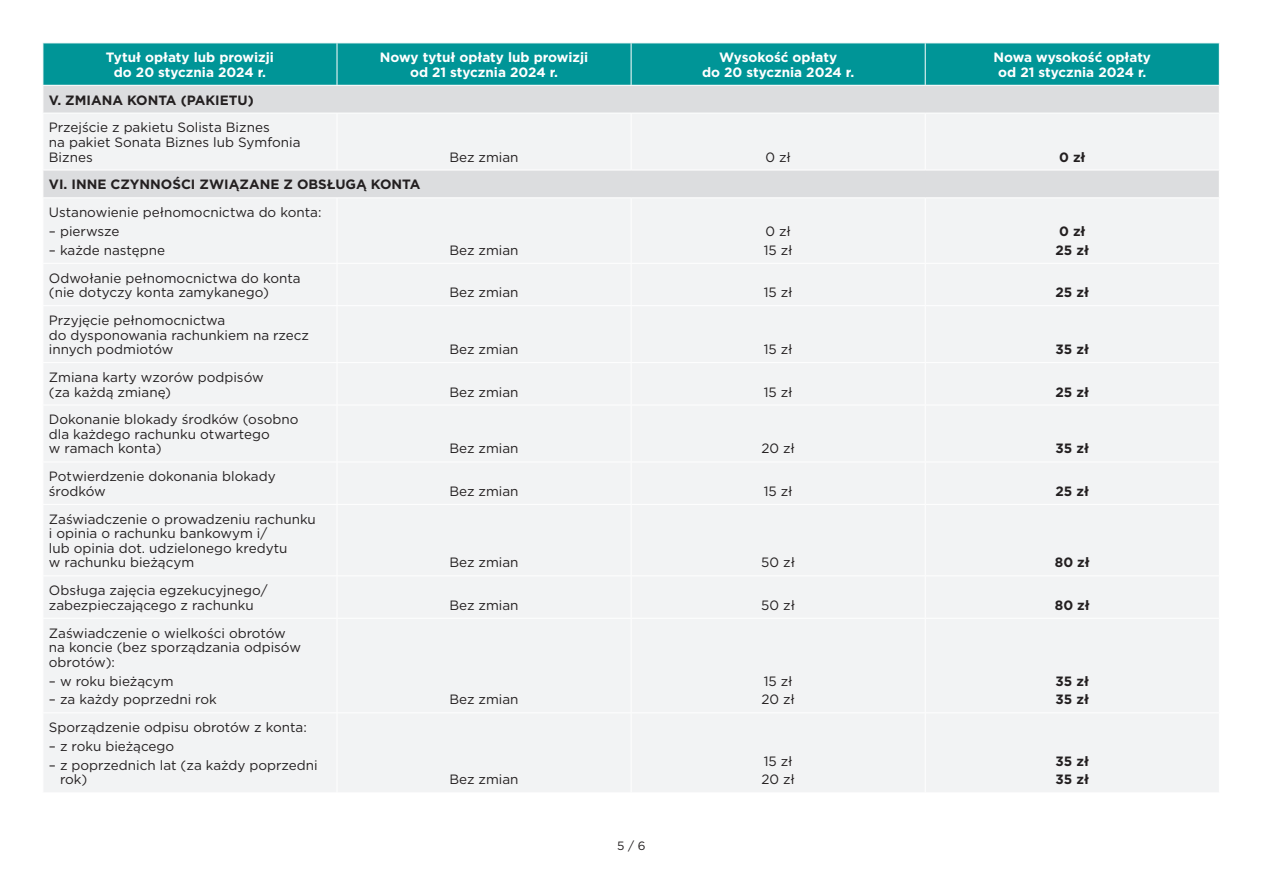
<style>
.page{position:relative;width:1263px;height:893px;background:#fff}
.page>*{position:absolute;margin:0;border:0;box-sizing:border-box;transform-origin:0 0}
.t1{font:13.5px/14.5px "Gotham";color:#231f20}
.t2{font:700 13.5px/14.5px "Gotham";color:#fff;text-align:center}
.t3{font:700 13.5px "Gotham";color:#231f20}
.t4{font:12px "Gotham";color:#231f20}
</style>
<div class="page">
<div style="left:44px;top:44px;width:1175px;height:41px;background:#009597"></div>
<div style="left:44px;top:86px;width:1175px;height:27px;background:#dcdddf"></div>
<div style="left:44px;top:114px;width:1175px;height:678px;background:#f2f3f4"></div>
<hr style="left:337px;top:43px;width:1px;height:42px;background:#fff">
<hr style="left:631px;top:43px;width:1px;height:42px;background:#fff">
<hr style="left:925px;top:43px;width:1px;height:42px;background:#fff">
<svg style="left:43px;top:86px;width:1px;height:27px"></svg>
<hr style="left:337px;top:113px;width:1px;height:57px;background:#fff">
<hr style="left:631px;top:113px;width:1px;height:57px;background:#fff">
<hr style="left:925px;top:113px;width:1px;height:57px;background:#fff">
<hr style="left:43px;top:170px;width:294px;height:1px;background:#fff">
<svg style="left:43px;top:170px;width:1px;height:27px"></svg>
<hr style="left:337px;top:170px;width:294px;height:1px;background:#fff">
<hr style="left:631px;top:170px;width:294px;height:1px;background:#fff">
<hr style="left:925px;top:170px;width:295px;height:1px;background:#fff">
<hr style="left:43px;top:197px;width:294px;height:1px;background:#fff">
<hr style="left:337px;top:197px;width:294px;height:1px;background:#fff">
<hr style="left:337px;top:198px;width:1px;height:65px;background:#fff">
<hr style="left:631px;top:197px;width:294px;height:1px;background:#fff">
<hr style="left:631px;top:198px;width:1px;height:65px;background:#fff">
<hr style="left:925px;top:197px;width:295px;height:1px;background:#fff">
<hr style="left:925px;top:198px;width:1px;height:65px;background:#fff">
<hr style="left:43px;top:263px;width:294px;height:1px;background:#fff">
<hr style="left:337px;top:263px;width:294px;height:1px;background:#fff">
<hr style="left:337px;top:264px;width:1px;height:41px;background:#fff">
<hr style="left:631px;top:263px;width:294px;height:1px;background:#fff">
<hr style="left:631px;top:264px;width:1px;height:41px;background:#fff">
<hr style="left:925px;top:263px;width:295px;height:1px;background:#fff">
<hr style="left:925px;top:264px;width:1px;height:41px;background:#fff">
<hr style="left:43px;top:305px;width:294px;height:1px;background:#fff">
<hr style="left:337px;top:305px;width:294px;height:1px;background:#fff">
<hr style="left:337px;top:306px;width:1px;height:56px;background:#fff">
<hr style="left:631px;top:305px;width:294px;height:1px;background:#fff">
<hr style="left:631px;top:306px;width:1px;height:56px;background:#fff">
<hr style="left:925px;top:305px;width:295px;height:1px;background:#fff">
<hr style="left:925px;top:306px;width:1px;height:56px;background:#fff">
<hr style="left:43px;top:362px;width:294px;height:1px;background:#fff">
<hr style="left:337px;top:362px;width:294px;height:1px;background:#fff">
<hr style="left:337px;top:363px;width:1px;height:42px;background:#fff">
<hr style="left:631px;top:362px;width:294px;height:1px;background:#fff">
<hr style="left:631px;top:363px;width:1px;height:42px;background:#fff">
<hr style="left:925px;top:362px;width:295px;height:1px;background:#fff">
<hr style="left:925px;top:363px;width:1px;height:42px;background:#fff">
<hr style="left:43px;top:405px;width:294px;height:1px;background:#fff">
<hr style="left:337px;top:405px;width:294px;height:1px;background:#fff">
<hr style="left:337px;top:405px;width:1px;height:57px;background:#fff">
<hr style="left:631px;top:405px;width:294px;height:1px;background:#fff">
<hr style="left:631px;top:405px;width:1px;height:57px;background:#fff">
<hr style="left:925px;top:405px;width:295px;height:1px;background:#fff">
<hr style="left:925px;top:405px;width:1px;height:57px;background:#fff">
<hr style="left:43px;top:462px;width:294px;height:1px;background:#fff">
<hr style="left:337px;top:462px;width:294px;height:1px;background:#fff">
<hr style="left:337px;top:462px;width:1px;height:42px;background:#fff">
<hr style="left:631px;top:462px;width:294px;height:1px;background:#fff">
<hr style="left:631px;top:462px;width:1px;height:42px;background:#fff">
<hr style="left:925px;top:462px;width:295px;height:1px;background:#fff">
<hr style="left:925px;top:462px;width:1px;height:42px;background:#fff">
<hr style="left:43px;top:504px;width:294px;height:1px;background:#fff">
<hr style="left:337px;top:504px;width:294px;height:1px;background:#fff">
<hr style="left:337px;top:505px;width:1px;height:70px;background:#fff">
<hr style="left:631px;top:504px;width:294px;height:1px;background:#fff">
<hr style="left:631px;top:505px;width:1px;height:70px;background:#fff">
<hr style="left:925px;top:504px;width:295px;height:1px;background:#fff">
<hr style="left:925px;top:505px;width:1px;height:70px;background:#fff">
<hr style="left:43px;top:575px;width:294px;height:1px;background:#fff">
<hr style="left:337px;top:575px;width:294px;height:1px;background:#fff">
<hr style="left:337px;top:576px;width:1px;height:42px;background:#fff">
<hr style="left:631px;top:575px;width:294px;height:1px;background:#fff">
<hr style="left:631px;top:576px;width:1px;height:42px;background:#fff">
<hr style="left:925px;top:575px;width:295px;height:1px;background:#fff">
<hr style="left:925px;top:576px;width:1px;height:42px;background:#fff">
<hr style="left:43px;top:618px;width:294px;height:1px;background:#fff">
<hr style="left:337px;top:618px;width:294px;height:1px;background:#fff">
<hr style="left:337px;top:619px;width:1px;height:93px;background:#fff">
<hr style="left:631px;top:618px;width:294px;height:1px;background:#fff">
<hr style="left:631px;top:619px;width:1px;height:93px;background:#fff">
<hr style="left:925px;top:618px;width:295px;height:1px;background:#fff">
<hr style="left:925px;top:619px;width:1px;height:93px;background:#fff">
<hr style="left:43px;top:712px;width:294px;height:1px;background:#fff">
<hr style="left:337px;top:712px;width:294px;height:1px;background:#fff">
<hr style="left:337px;top:713px;width:1px;height:79px;background:#fff">
<hr style="left:631px;top:712px;width:294px;height:1px;background:#fff">
<hr style="left:631px;top:713px;width:1px;height:79px;background:#fff">
<hr style="left:925px;top:712px;width:295px;height:1px;background:#fff">
<hr style="left:925px;top:713px;width:1px;height:79px;background:#fff">
<p class="t2" style="left:106px;top:50px;width:170px">Tytuł opłaty lub prowizji do 20 stycznia 2024 r.</p>
<p class="t2" style="left:380px;top:50px;width:210px">Nowy tytuł opłaty lub prowizji od 21 stycznia 2024 r.</p>
<p class="t2" style="left:702px;top:50px;width:154px">Wysokość opłaty<br>do 20 stycznia 2024 r.</p>
<p class="t2" style="left:993px;top:50px;width:159px">Nowa wysokość opłaty od 21 stycznia 2024 r.</p>
<p class="t3" style="left:49px;top:91px;width:206px">V. ZMIANA KONTA (PAKIETU)</p>
<p class="t1" style="left:49px;top:120px;width:253px">Przejście z pakietu Solista Biznes<br>na pakiet Sonata Biznes lub Symfonia<br>Biznes</p>
<p class="t1" style="left:449px;top:149px;width:71px">Bez zmian</p>
<p class="t1" style="left:765px;top:149px;width:27px">0 zł</p>
<p class="t3" style="left:1059px;top:148px;width:28px">0 zł</p>
<p class="t3" style="left:49px;top:176px;width:373px">VI. INNE CZYNNOŚCI ZWIĄZANE Z OBSŁUGĄ KONTA</p>
<p class="t1" style="left:49px;top:205px;width:274px">Ustanowienie pełnomocnictwa do konta:</p>
<p class="t1" style="left:49px;top:224px;width:72px">– pierwsze</p>
<p class="t1" style="left:49px;top:242px;width:118px">– każde następne</p>
<p class="t1" style="left:449px;top:242px;width:71px">Bez zmian</p>
<p class="t1" style="left:765px;top:224px;width:27px">0 zł</p>
<p class="t1" style="left:764px;top:242px;width:31px">15 zł</p>
<p class="t3" style="left:1059px;top:222px;width:28px">0 zł</p>
<p class="t3" style="left:1055px;top:241px;width:35px">25 zł</p>
<p class="t1" style="left:49px;top:270px;width:253px">Odwołanie pełnomocnictwa do konta (nie dotyczy konta zamykanego)</p>
<p class="t1" style="left:49px;top:313px;width:262px">Przyjęcie pełnomocnictwa<br>do dysponowania rachunkiem na rzecz innych podmiotów</p>
<p class="t1" style="left:49px;top:370px;width:216px">Zmiana karty wzorów podpisów (za każdą zmianę)</p>
<p class="t1" style="left:49px;top:412px;width:251px">Dokonanie blokady środków (osobno dla każdego rachunku otwartego<br>w ramach konta)</p>
<p class="t1" style="left:49px;top:469px;width:228px">Potwierdzenie dokonania blokady środków</p>
<p class="t1" style="left:49px;top:511px;width:268px">Zaświadczenie o prowadzeniu rachunku i opinia o rachunku bankowym i/<br>lub opinia dot. udzielonego kredytu<br>w rachunku bieżącym</p>
<p class="t1" style="left:49px;top:583px;width:220px">Obsługa zajęcia egzekucyjnego/ zabezpieczającego z rachunku</p>
<p class="t1" style="left:449px;top:285px;width:71px">Bez zmian</p>
<p class="t1" style="left:764px;top:285px;width:31px">15 zł</p>
<p class="t3" style="left:1055px;top:283px;width:35px">25 zł</p>
<p class="t1" style="left:449px;top:342px;width:71px">Bez zmian</p>
<p class="t1" style="left:764px;top:342px;width:31px">15 zł</p>
<p class="t3" style="left:1055px;top:340px;width:35px">35 zł</p>
<p class="t1" style="left:449px;top:384px;width:71px">Bez zmian</p>
<p class="t1" style="left:764px;top:384px;width:31px">15 zł</p>
<p class="t3" style="left:1055px;top:383px;width:35px">25 zł</p>
<p class="t1" style="left:449px;top:441px;width:71px">Bez zmian</p>
<p class="t1" style="left:761px;top:441px;width:35px">20 zł</p>
<p class="t3" style="left:1055px;top:440px;width:35px">35 zł</p>
<p class="t1" style="left:449px;top:483px;width:71px">Bez zmian</p>
<p class="t1" style="left:764px;top:483px;width:31px">15 zł</p>
<p class="t3" style="left:1055px;top:482px;width:35px">25 zł</p>
<p class="t1" style="left:449px;top:555px;width:71px">Bez zmian</p>
<p class="t1" style="left:761px;top:555px;width:35px">50 zł</p>
<p class="t3" style="left:1055px;top:554px;width:36px">80 zł</p>
<p class="t1" style="left:449px;top:597px;width:71px">Bez zmian</p>
<p class="t1" style="left:761px;top:597px;width:35px">50 zł</p>
<p class="t3" style="left:1055px;top:596px;width:36px">80 zł</p>
<p class="t1" style="left:49px;top:625px;width:254px">Zaświadczenie o wielkości obrotów na koncie (bez sporządzania odpisów obrotów):</p>
<p class="t1" style="left:49px;top:673px;width:126px">– w roku bieżącym</p>
<p class="t1" style="left:49px;top:692px;width:169px">– za każdy poprzedni rok</p>
<p class="t1" style="left:449px;top:692px;width:71px">Bez zmian</p>
<p class="t1" style="left:49px;top:720px;width:259px">Sporządzenie odpisu obrotów z konta:</p>
<p class="t1" style="left:49px;top:739px;width:127px">– z roku bieżącego</p>
<p class="t1" style="left:60px;top:757px;width:259px;text-indent:-11px">– z poprzednich lat (za każdy poprzedni rok)</p>
<p class="t1" style="left:449px;top:772px;width:71px">Bez zmian</p>
<p class="t4" style="left:617px;top:838px;width:30px">5 / 6</p>
<p class="t1" style="left:764px;top:673px;width:31px">15 zł</p>
<p class="t1" style="left:761px;top:692px;width:35px">20 zł</p>
<p class="t1" style="left:764px;top:753px;width:31px">15 zł</p>
<p class="t1" style="left:761px;top:772px;width:35px">20 zł</p>
<p class="t3" style="left:1055px;top:672px;width:35px">35 zł</p>
<p class="t3" style="left:1055px;top:691px;width:35px">35 zł</p>
<p class="t3" style="left:1055px;top:752px;width:35px">35 zł</p>
<p class="t3" style="left:1055px;top:771px;width:35px">35 zł</p>
</div>
